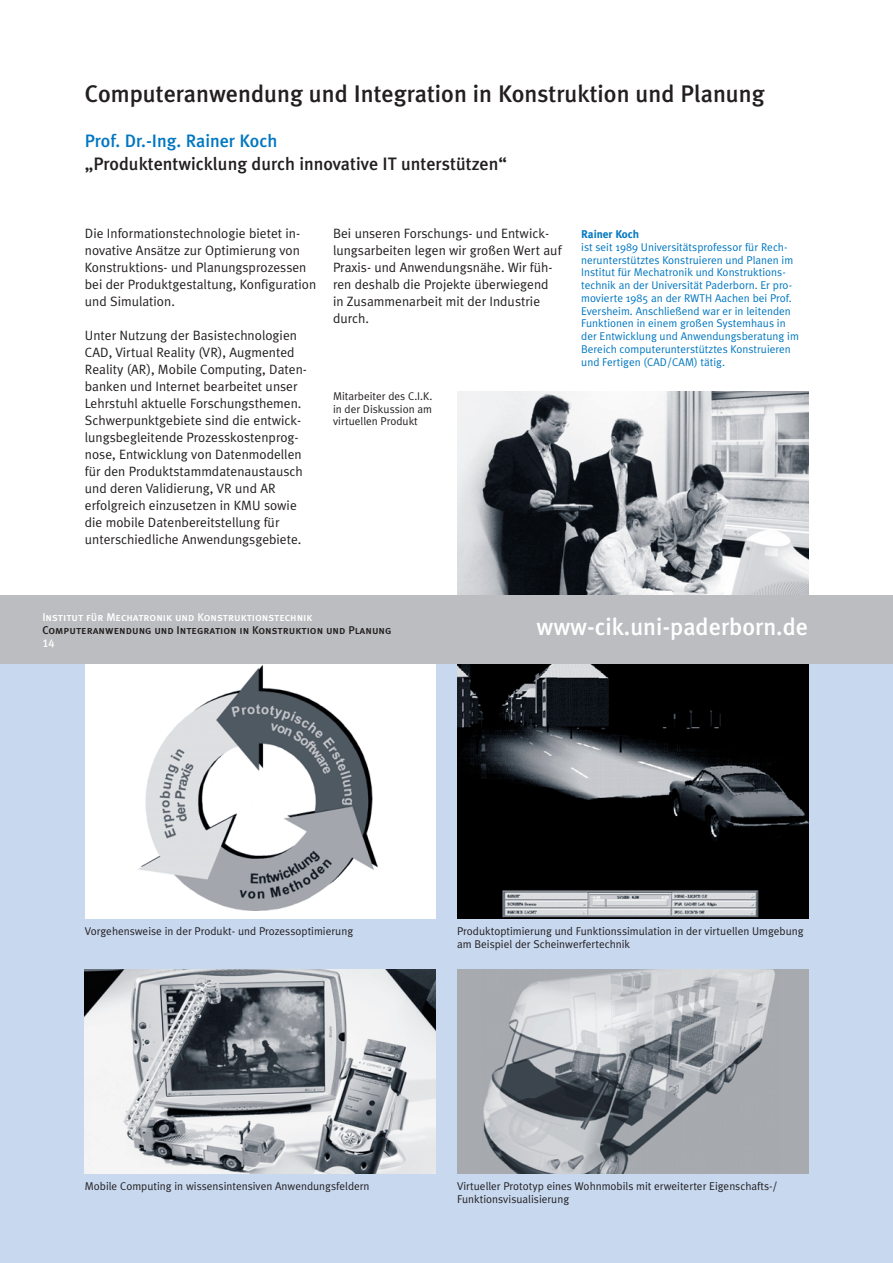
<style>
.page{position:relative;width:893px;height:1263px;background:#fff}
.page>*{position:absolute;margin:0;border:0;box-sizing:border-box;transform-origin:0 0}
.t1{font:500 24px "Meta Plus";color:#231f20}
.t2{font:500 24px "Meta Plus";color:#fff}
.t3{font:500 18px "Meta Plus";color:#231f20}
.t4{font:500 18px "Meta Plus";color:#0077c0}
.t5{font:13.5px/17px "Meta Plus Normal";color:#231f20}
.t6{font:11.25px/12.8px "Meta Plus Normal";color:#0077c0}
.t7{font:11.25px/12.8px "Meta Plus Normal";color:#231f20}
.t8{font:11.25px "Meta Plus Medium Caps";color:#231f20}
.t9{font:11.25px "Meta Plus Medium Caps";color:#fff}
.t10{font:700 11.25px "Meta Plus";color:#0077c0}
</style>
<div class="page">
<div style="left:0;top:663px;width:892px;height:600px;background:#c7d8ef"></div>
<div style="left:85px;top:663px;width:351px;height:256px;background:#fff"></div>
<img style="left:138px;top:665px;width:240px;height:245px">
<img style="left:457px;top:663px;width:351px;height:256px">
<img style="left:457px;top:391px;width:351px;height:204px">
<img style="left:457px;top:970px;width:351px;height:204px">
<img style="left:85px;top:970px;width:351px;height:204px">
<div style="left:0;top:595px;width:892px;height:68px;background:#bbbdc0"></div>
<h1 class="t1" style="left:85px;top:84px;width:681px">Computeranwendung und Integration in Konstruktion und Planung</h1>
<h2 class="t4" style="left:85px;top:134px;width:194px">Prof. Dr.-Ing. Rainer Koch</h2>
<h2 class="t3" style="left:85px;top:157px;width:423px">„Produktentwicklung durch innovative IT unterstützen“</h2>
<p class="t5" style="left:85px;top:226px;width:233px">Die Informationstechnologie bietet in&shy;novative Ansätze zur Optimierung von Konstruktions- und Planungsprozessen bei der Produktgestaltung, Konfiguration und Simulation.</p>
<p class="t5" style="left:85px;top:328px;width:223px">Unter Nutzung der Basistechnologien CAD, Virtual Reality (VR), Augmented Reality (AR), Mobile Computing, Daten&shy;banken und Internet bearbeitet unser Lehrstuhl aktuelle Forschungsthemen.<br>Schwerpunktgebiete sind die entwick&shy;lungsbegleitende Prozesskostenprog&shy;nose, Entwicklung von Datenmodellen für den Produktstammdatenaustausch und deren Validierung, VR und AR erfolgreich einzusetzen in KMU sowie die mobile Datenbereitstellung für unterschiedliche Anwendungsgebiete.</p>
<p class="t5" style="left:333px;top:226px;width:230px">Bei unseren Forschungs- und Entwick&shy;lungsarbeiten legen wir großen Wert auf<br>Praxis- und Anwendungsnähe. Wir füh&shy;ren deshalb die Projekte überwiegend in Zusammenarbeit mit der Industrie durch.</p>
<p class="t7" style="left:333px;top:390px;width:101px;text-align:justify">Mitarbeiter des C.I.K. in der Diskussion am virtuellen Produkt</p>
<p class="t10" style="left:581px;top:230px;width:59px">Rainer Koch</p>
<p class="t6" style="left:581px;top:241px;width:219px">ist seit 1989 Universitätsprofessor für Rech&shy;nerunterstütztes Konstruieren und Planen im Institut für Mechatronik und Konstruktions&shy;technik an der Universität Paderborn. Er pro&shy;movierte 1985 an der RWTH Aachen bei Prof.<br>Eversheim. Anschließend war er in leitenden Funktionen in einem großen Systemhaus in der Entwicklung und Anwendungsberatung im Bereich computerunterstütztes Konstruieren und Fertigen (CAD/CAM) tätig.</p>
<p class="t9" style="left:42px;top:611px;width:272px">Institut für Mechatronik und Konstruktionstechnik</p>
<p class="t8" style="left:42px;top:624px;width:350px">Computeranwendung und Integration in Konstruktion und Planung</p>
<p class="t9" style="left:42px;top:637px;width:14px">14</p>
<h1 class="t2" style="left:536px;top:617px;width:273px">www-cik.uni-paderborn.de</h1>
<p class="t7" style="left:85px;top:926px;width:270px">Vorgehensweise in der Produkt- und Prozessoptimierung</p>
<p class="t7" style="left:457px;top:926px;width:348px">Produktoptimierung und Funktionssimulation in der virtuellen Umgebung am Beispiel der Scheinwerfertechnik</p>
<p class="t7" style="left:85px;top:1181px;width:286px">Mobile Computing in wissensintensiven Anwendungsfeldern</p>
<p class="t7" style="left:457px;top:1181px;width:322px">Virtueller Prototyp eines Wohnmobils mit erweiterter Eigenschafts-/<br>Funktionsvisualisierung</p>
</div>
